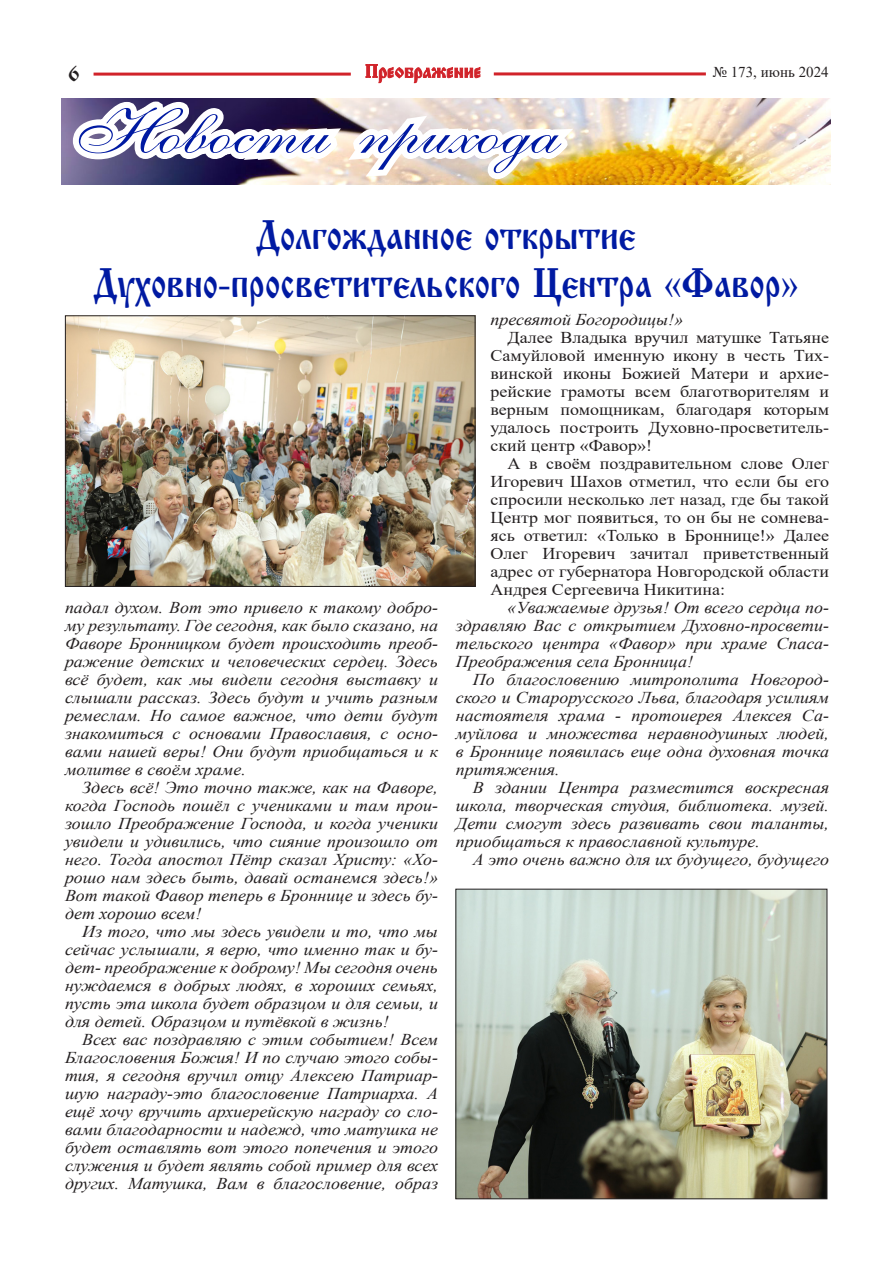
<style>
.page{position:relative;width:893px;height:1263px;background:#fff}
.page>*{position:absolute;margin:0;border:0;box-sizing:border-box;transform-origin:0 0}
.t1{font:64.5px "Anastasia Script";color:#001aa2;scale:1.17 1}
.t2{font:40.95px/48px "Izhitsa";color:#001aa2;text-align:center;scale:.85 1}
.t3{font:21px "Izhitsa C";color:#231f20}
.t4{font:italic 16.5px/18px "Times New Roman";color:#231f20;text-align:justify;scale:1.09 1}
.t5{font:16.5px/18px "Times New Roman";color:#231f20;text-align:justify;scale:1.09 1}
.t6{font:15px "Times New Roman";color:#231f20}
.s1{font-family:"Times New Roman"}
</style>
<div class="page">
<hr style="left:94px;top:73px;width:257px;height:3px;background:#d1232a">
<hr style="left:494px;top:72px;width:212px;height:3px;background:#d1232a">
<svg style="left:365px;top:64px;width:115px;height:19px"></svg>
<img style="left:62px;top:99px;width:769px;height:86px">
<svg style="left:63px;top:98px;width:526px;height:249px"></svg>
<img style="left:67px;top:317px;width:406px;height:268px">
<div style="left:65px;top:315px;width:410px;height:272px;border:1px solid #231f20"></div>
<img style="left:457px;top:891px;width:368px;height:306px">
<div style="left:455px;top:889px;width:372px;height:310px;border:1px solid #231f20"></div>
<p class="t3" style="left:68px;top:62px;width:13px">6</p>
<p class="t6" style="left:713px;top:61px;width:117px">№ 173, июнь 2024</p>
<h1 class="t1" style="left:66px;top:94px;width:413px">Новости прихода</h1>
<h2 class="t2" style="left:93px;top:212px;width:831px">Долгожданное открытие<br>Духовно-просветительского Центра <span class="s1">«</span>Фавор<span class="s1">»</span></h2>
<p class="t4" style="left:65px;top:598px;width:344px">падал духом. Вот это привело к такому добро&shy;му результату. Где сегодня, как было сказано, на Фаворе Бронницком будет происходить преоб&shy;ражение детских и человеческих сердец. Здесь всё будет, как мы видели сегодня выставку и слышали рассказ. Здесь будут и учить разным ремеслам. Но самое важное, что дети будут знакомиться с основами Православия, с осно&shy;вами нашей веры! Они будут приобщаться и к молитве в своём храме.</p>
<p class="t4" style="left:65px;top:778px;width:344px;text-indent:17px">Здесь всё! Это точно также, как на Фаворе, когда Господь пошёл с учениками и там прои&shy;зошло Преображение Господа, и когда ученики увидели и удивились, что сияние произошло от него. Тогда апостол Пётр сказал Христу: «Хо&shy;рошо нам здесь быть, давай останемся здесь!» Вот такой Фавор теперь в Броннице и здесь бу&shy;дет хорошо всем!</p>
<p class="t4" style="left:65px;top:922px;width:344px;text-indent:17px">Из того, что мы здесь увидели и то, что мы сейчас услышали, я верю, что именно так и бу&shy;дет- преображение к доброму! Мы сегодня очень нуждаемся в добрых людях, в хороших семьях, пусть эта школа будет образцом и для семьи, и для детей. Образцом и путёвкой в жизнь!</p>
<p class="t4" style="left:65px;top:1030px;width:344px;text-indent:17px">Всех вас поздравляю с этим событием! Всем Благословения Божия! И по случаю этого собы&shy;тия, я сегодня вручил отцу Алексею Патриар&shy;шую награду-это благословение Патриарха. А ещё хочу вручить архиерейскую награду со сло&shy;вами благодарности и надежд, что матушка не будет оставлять вот этого попечения и этого служения и будет являть собой пример для всех других. Матушка, Вам в благословение, образ</p>
<p class="t4" style="left:490px;top:310px;width:178px">пресвятой Богородицы!»</p>
<p class="t5" style="left:490px;top:328px;width:312px;text-indent:17px">Далее Владыка вручил матушке Татьяне Самуйловой именную икону в честь Тих&shy;винской иконы Божией Матери и архие&shy;рейские грамоты всем благотворителям и верным помощникам, благодаря которым удалось построить Духовно-просветитель&shy;ский центр «Фавор»!</p>
<p class="t5" style="left:490px;top:454px;width:312px;text-indent:17px">А в своём поздравительном слове Олег Игоревич Шахов отметил, что если бы его спросили несколько лет назад, где бы такой Центр мог появиться, то он бы не сомнева&shy;ясь ответил: «Только в Броннице!» Далее Олег Игоревич зачитал приветственный адрес от губернатора Новгородской области Андрея Сергеевича Никитина:</p>
<p class="t4" style="left:456px;top:598px;width:344px;text-indent:52px">«Уважаемые друзья! От всего сердца по&shy;здравляю Вас с открытием Духовно-просвети&shy;тельского центра «Фавор» при храме Спаса-Преображения села Бронница!</p>
<p class="t4" style="left:456px;top:670px;width:344px;text-indent:17px">По благословению митрополита Новгород&shy;ского и Старорусского Льва, благодаря усилиям настоятеля храма - протоиерея Алексея Са&shy;муйлова и множества неравнодушных людей, в Броннице появилась еще одна духовная точка притяжения.</p>
<p class="t4" style="left:456px;top:778px;width:344px;text-indent:17px">В здании Центра разместится воскресная школа, творческая студия, библиотека. музей.<br>Дети смогут здесь развивать свои таланты, приобщаться к православной культуре.</p>
<p class="t4" style="left:473px;top:850px;width:328px">А это очень важно для их будущего, будущего</p>
</div>
